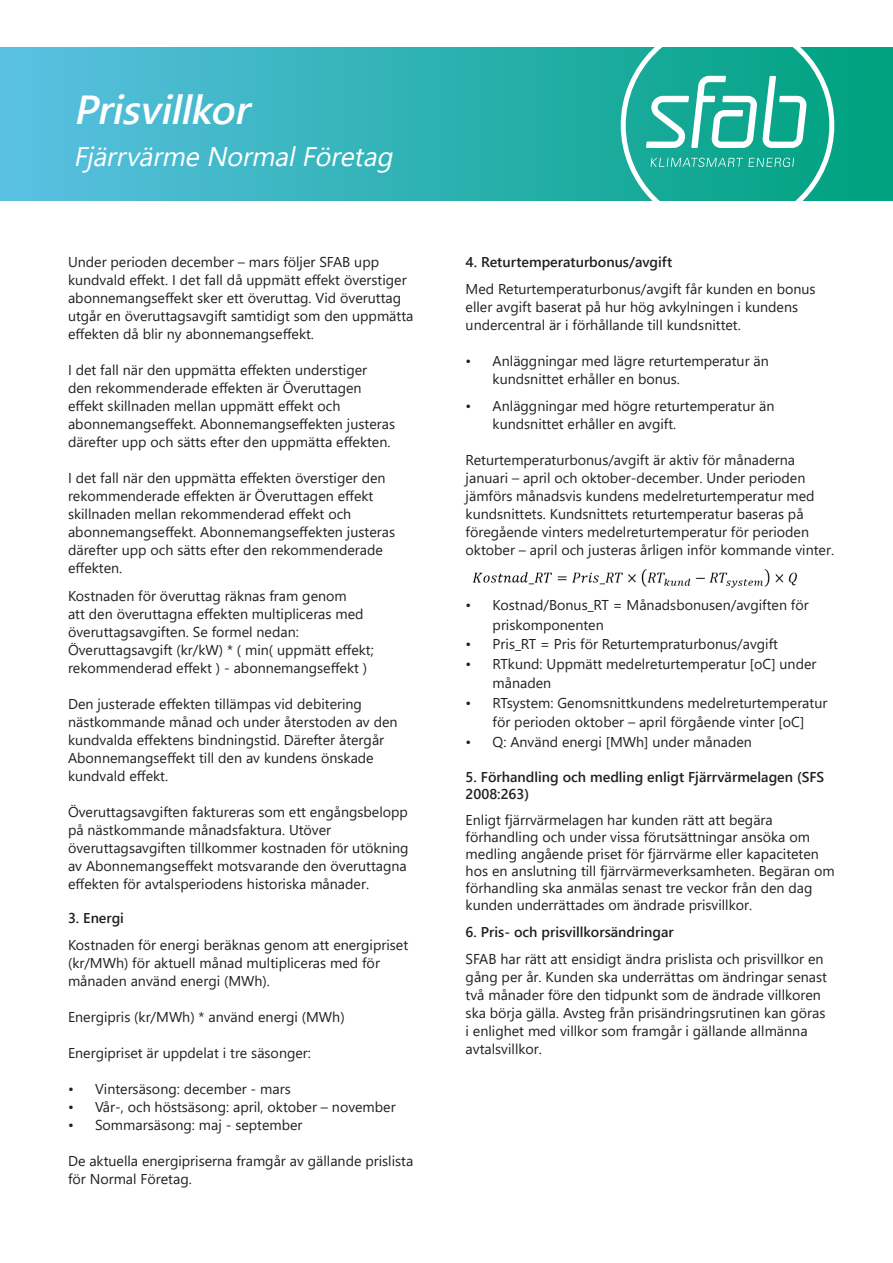
<style>
.page{position:relative;width:893px;height:1263px;background:#fff}
.page>*{position:absolute;margin:0;border:0;box-sizing:border-box;transform-origin:0 0}
.t1{font:italic 600 40.5px "Segoe UI";color:#fff}
.t2{font:italic 27px "Segoe UI";color:#fff}
.t3{font:14.25px/18px "Segoe UI";color:#231f20}
.t4{font:600 14.25px/17.1px "Segoe UI";color:#231f20}
</style>
<div class="page">
<svg style="left:0;top:48px;width:893px;height:153px;background:#35b4ba"></svg>
<svg style="left:621px;top:47px;width:213px;height:154px;background:#23ae99"></svg>
<svg style="left:651px;top:158px;width:143px;height:9px"></svg>
<svg style="left:646px;top:76px;width:161px;height:72px"></svg>
<img style="left:472px;top:569px;width:325px;height:19px">
<p class="t1" style="left:73px;top:71px;width:190px">Prisvillkor</p>
<p class="t2" style="left:73px;top:131px;width:330px">FjärrvärmeNormalFöretag</p>
<p class="t3" style="left:68px;top:251px;width:347px">Under perioden december – mars följer SFAB upp kundvald effekt. I det fall då uppmätt effekt överstiger abonnemangseffekt sker ett överuttag. Vid överuttag utgår en överuttagsavgift samtidigt som den uppmätta effekten då blir ny abonnemangseffekt.</p>
<p class="t3" style="left:68px;top:359px;width:328px">I det fall när den uppmätta effekten understiger<br>den rekommenderade effekten är Överuttagen effekt skillnaden mellan uppmätt effekt och abonnemangseffekt. Abonnemangseffekten justeras därefter upp och sätts efter den uppmätta effekten.</p>
<p class="t3" style="left:68px;top:467px;width:328px">I det fall när den uppmätta effekten överstiger den rekommenderade effekten är Överuttagen effekt skillnaden mellan rekommenderad effekt och abonnemangseffekt. Abonnemangseffekten justeras därefter upp och sätts efter den rekommenderade effekten.</p>
<p class="t3" style="left:68px;top:586px;width:297px">Kostnaden för överuttag räknas fram genom att den överuttagna effekten multipliceras med överuttagsavgiften. Se formel nedan:</p>
<p class="t3" style="left:68px;top:640px;width:307px">Överuttagsavgift (kr/kW) * ( min( uppmätt effekt; rekommenderad effekt ) - abonnemangseffekt )</p>
<p class="t3" style="left:68px;top:694px;width:331px">Den justerade effekten tillämpas vid debitering nästkommande månad och under återstoden av den kundvalda effektens bindningstid. Därefter återgår Abonnemangseffekt till den av kundens önskade kundvald effekt.</p>
<p class="t3" style="left:68px;top:802px;width:342px">Överuttagsavgiften faktureras som ett engångsbelopp på nästkommande månadsfaktura. Utöver överuttagsavgiften tillkommer kostnaden för utökning av Abonnemangseffekt motsvarande den överuttagna effekten för avtalsperiodens historiska månader.</p>
<p class="t4" style="left:68px;top:909px;width:57px">3. Energi</p>
<p class="t3" style="left:68px;top:935px;width:342px">Kostnaden för energi beräknas genom att energipriset (kr/MWh) för aktuell månad multipliceras med för månaden använd energi (MWh).</p>
<p class="t3" style="left:68px;top:1007px;width:278px">Energipris (kr/MWh) * använd energi (MWh)</p>
<p class="t3" style="left:68px;top:1043px;width:244px">Energipriset är uppdelat i tre säsonger:</p>
<p class="t3" style="left:68px;top:1079px;width:224px">• Vintersäsong: december - mars</p>
<p class="t3" style="left:68px;top:1097px;width:329px">• Vår-, och höstsäsong: april, oktober – november</p>
<p class="t3" style="left:68px;top:1115px;width:236px">• Sommarsäsong: maj - september</p>
<p class="t3" style="left:68px;top:1151px;width:347px">De aktuella energipriserna framgår av gällande prislista för Normal Företag.</p>
<p class="t4" style="left:466px;top:252px;width:208px">4. Returtemperaturbonus/avgift</p>
<p class="t3" style="left:466px;top:278px;width:351px">Med Returtemperaturbonus/avgift får kunden en bonus eller avgift baserat på hur hög avkylningen i kundens undercentral är i förhållande till kundsnittet.</p>
<p class="t3" style="left:493px;top:350px;width:278px;text-indent:-27px">• Anläggningar med lägre returtemperatur än kundsnittet erhåller en bonus.</p>
<p class="t3" style="left:493px;top:395px;width:283px;text-indent:-27px">• Anläggningar med högre returtemperatur än kundsnittet erhåller en avgift.</p>
<p class="t3" style="left:466px;top:449px;width:370px">Returtemperaturbonus/avgift är aktiv för månaderna januari – april och oktober-december. Under perioden jämförs månadsvis kundens medelreturtemperatur med kundsnittets. Kundsnittets returtemperatur baseras på föregående vinters medelreturtemperatur för perioden oktober – april och justeras årligen inför kommande vinter.</p>
<p class="t3" style="left:493px;top:594px;width:318px;line-height:19.5px;text-indent:-27px">• Kostnad/Bonus_RT = Månadsbonusen/avgiften för priskomponenten</p>
<p class="t3" style="left:466px;top:634px;width:314px">• Pris_RT = Pris för Returtempraturbonus/avgift</p>
<p class="t3" style="left:493px;top:652px;width:325px;line-height:19.5px;text-indent:-27px">• RTkund: Uppmätt medelreturtemperatur [oC] under månaden</p>
<p class="t3" style="left:466px;top:691px;width:363px;line-height:19.5px;text-align:center">• RTsystem: Genomsnittkundens medelreturtemperatur för perioden oktober – april förgående vinter [oC]</p>
<p class="t3" style="left:466px;top:731px;width:288px">• Q: Använd energi [MWh] under månaden</p>
<p class="t4" style="left:466px;top:767px;width:360px">5. Förhandling och medling enligt Fjärrvärmelagen (SFS<br>2008:263)</p>
<p class="t3" style="left:466px;top:810px;width:371px;line-height:17.1px">Enligt fjärrvärmelagen har kunden rätt att begära förhandling och under vissa förutsättningar ansöka om medling angående priset för fjärrvärme eller kapaciteten hos en anslutning till fjärrvärmeverksamheten. Begäran om förhandling ska anmälas senast tre veckor från den dag kunden underrättades om ändrade prisvillkor.</p>
<p class="t4" style="left:466px;top:923px;width:210px">6. Pris- och prisvillkorsändringar</p>
<p class="t3" style="left:466px;top:949px;width:363px">SFAB har rätt att ensidigt ändra prislista och prisvillkor en gång per år. Kunden ska underrättas om ändringar senast två månader före den tidpunkt som de ändrade villkoren ska börja gälla. Avsteg från prisändringsrutinen kan göras i enlighet med villkor som framgår i gällande allmänna avtalsvillkor.</p>
</div>
